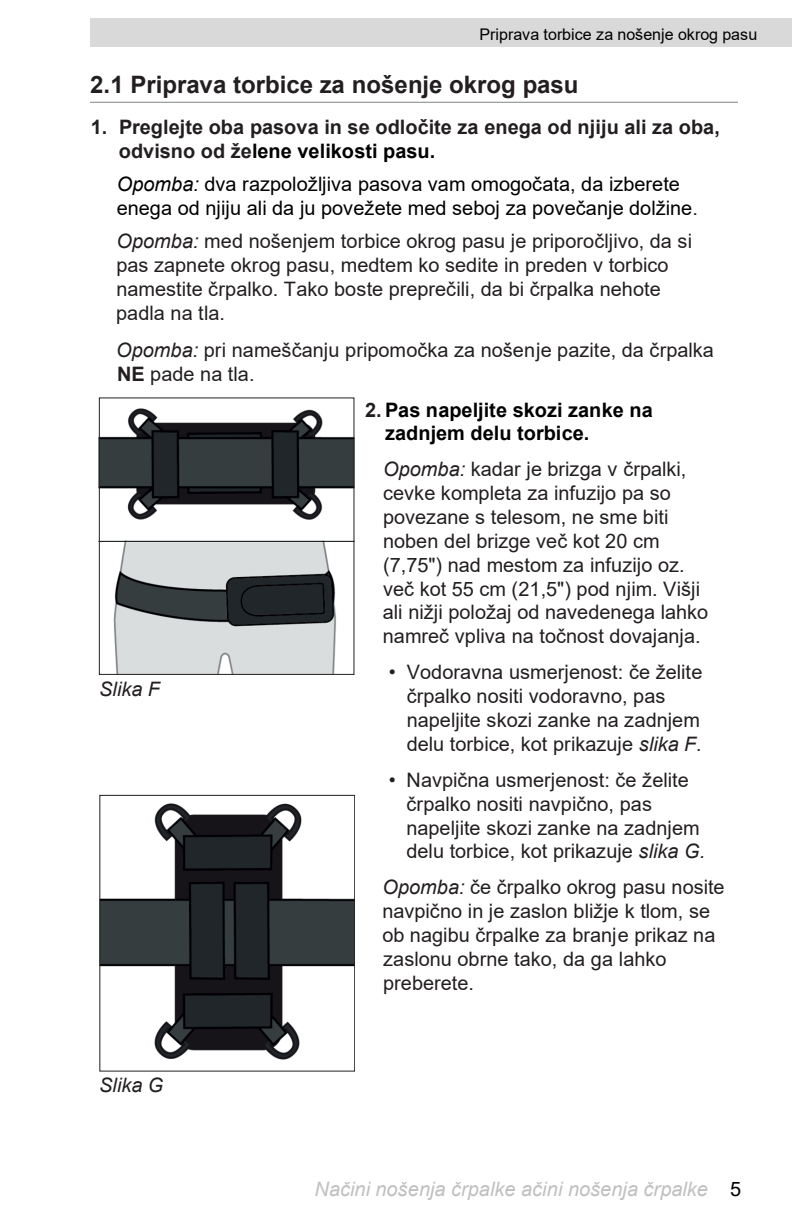
<style>
.page{position:relative;width:792px;height:1224px;background:#fff}
.page>*{position:absolute;margin:0;border:0;box-sizing:border-box;transform-origin:0 0}
.t1{font:700 24px "Arial";color:#231f20}
.t2{font:20px/23.8px "Arial";color:#231f20}
.t3{font:20px/24px "Arial";color:#000}
.t4{font:700 20px/23.8px "Arial";color:#231f20}
.t5{font:700 20px/23.8px "Arial";color:#000}
.t6{font:italic 20px "Arial";letter-spacing:.005em;color:#bfbfbf}
.t7{font:italic 20px "Arial";color:#231f20}
.t8{font:16px "Arial";color:#000}
.s1{color:#000}
.s2{font-style:italic}
.s3{color:#231f20}
.s4{font-weight:700}
.s5{font-style:normal;color:#000}
</style>
<div class="page">
<img style="left:101px;top:803px;width:254px;height:256px">
<div style="left:99px;top:795px;width:255px;height:277px;border:1px solid #231f20"></div>
<img style="left:101px;top:408px;width:251px;height:265px">
<div style="left:99px;top:397px;width:255px;height:278px;border:1px solid #231f20"></div>
<hr style="left:90px;top:102px;width:648px;height:1px;background:#7f8488">
<div style="left:91px;top:19px;width:701px;height:28px;background:#d9d9d9"></div>
<p class="t8" style="left:480px;top:23px;width:279px">Priprava torbice za nošenje okrog pasu</p>
<p class="t1" style="left:90px;top:67px;width:490px">2.1 Priprava torbice za nošenje okrog pasu</p>
<p class="t4" style="left:119px;top:116px;width:603px;text-indent:-28px">1. Preglejte oba pasova in se odločite za enega od njiju ali za oba, odvisno od že<span class="s1">lene velikosti pasu.</span></p>
<p class="t3" style="left:117px;top:172px;width:583px"><span class="s2">Opomba:</span> dva razpoložljiva pasova vam omogočata, da izberete enega od njiju ali da ju povežete med seboj za povečanje dolžine<span class="s3">.</span></p>
<p class="t2" style="left:116px;top:229px;width:578px"><span class="s2">Opomba:</span> med nošenjem torbice okrog pasu je priporočljivo, da si pas zapnete okrog pasu, medtem ko sedite in preden v torbico namestite črpalko. Tako boste preprečili, da bi črpalka nehote padla na tla.</p>
<p class="t2" style="left:116px;top:338px;width:599px"><span class="s2">Opomba:</span> pri nameščanju pripomočka za nošenje pazite, da črpalka<br><span class="s4">NE</span> pade na tla.</p>
<p class="t7" style="left:99px;top:676px;width:62px">Slika F</p>
<p class="t7" style="left:99px;top:1073px;width:66px">Slika G</p>
<p class="t5" style="left:385px;top:398px;width:269px;text-indent:-20px"><span class="s3">2.</span> Pas napeljite skozi zanke na zadnjem delu torbice.</p>
<p class="t2" style="left:383px;top:457px;width:327px"><span class="s2">Opomba:</span> kadar je brizga v črpalki, cevke kompleta za infuzijo pa so povezane s telesom, ne sme biti noben del brizge več kot 20 cm (7,75") nad mestom za infuzijo oz. več kot 55 cm (21,5") pod njim. Višji ali nižji položaj od navedenega lahko namreč vpliva na točnost dovajanja.</p>
<p class="t2" style="left:407px;top:660px;width:297px;text-indent:-18px">• Vodoravna usmerjenost: če želite črpalko nositi vodoravno, pas napeljite skozi zanke na zadnjem delu torbice, kot prikazuje <span class="s2">slika F.</span></p>
<p class="t2" style="left:407px;top:768px;width:300px;text-indent:-18px">• Navpična usmerjenost: če želite črpalko nositi navpično, pas napeljite skozi zanke na zadnjem delu torbice, kot prikazuje <span class="s2">slika G.</span></p>
<p class="t2" style="left:382px;top:875px;width:344px"><span class="s2">Opomba:</span> če črpalko okrog pasu nosite navpično in je zaslon bližje k tlom, se ob nagibu črpalke za branje prikaz na zaslonu obrne tako, da ga lahko preberete.</p>
<p class="t6" style="left:315px;top:1176px;width:428px">Načini nošenja črpalke ačini nošenja črpalke <span class="s5">5</span></p>
</div>
